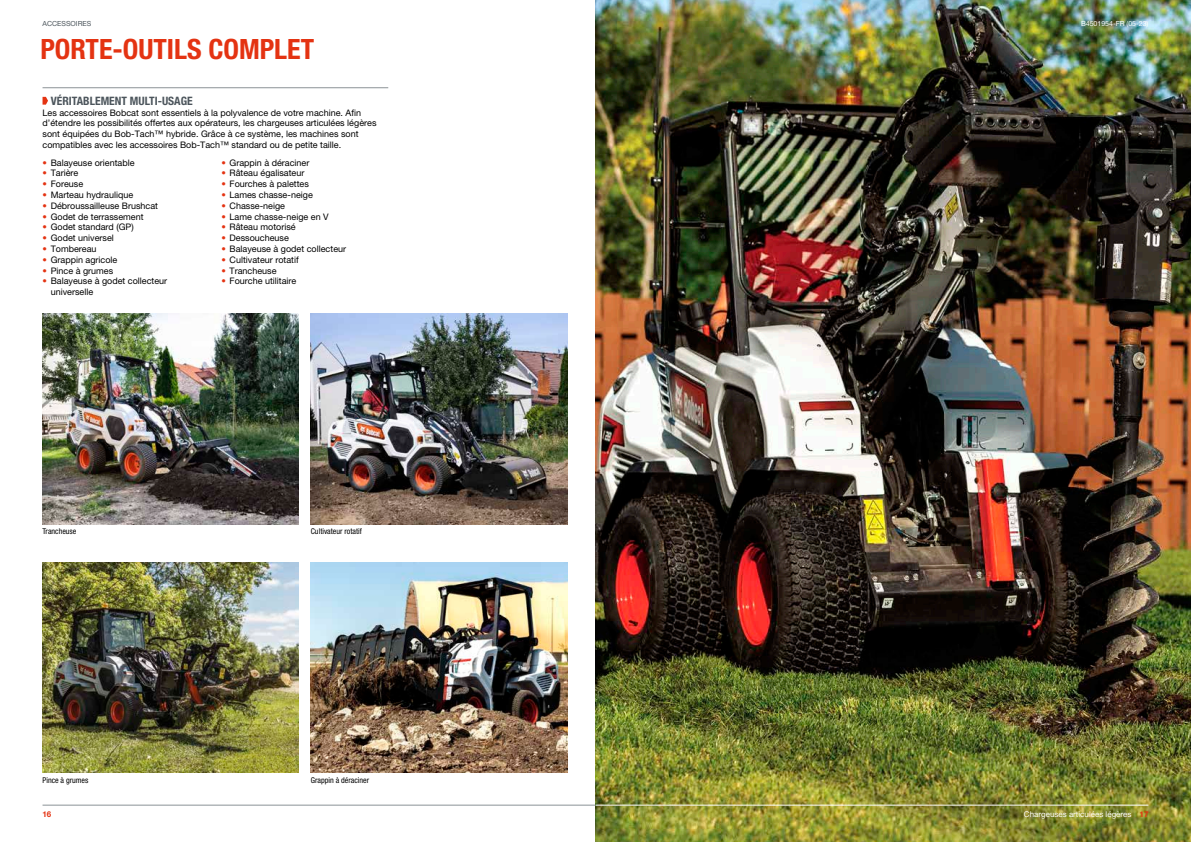
<style>
.page{position:relative;width:1191px;height:842px;background:#fff}
.page>*{position:absolute;margin:0;border:0;box-sizing:border-box;transform-origin:0 0}
.t1{font:700 condensed 28px "Helvetica Neue LT Pro";color:#e43312}
.t2{font:700 condensed 11.6px "Helvetica Neue LT Pro";color:#4c555c}
.t3{font:9px/10.8px "Helvetica Neue LT Pro";color:#000}
.t4{font:condensed 8px "Helvetica Neue LT Pro";color:#000}
.t5{font:8px "Helvetica Neue LT Pro";color:#fff}
.t6{font:700 8px "Helvetica Neue LT Pro";color:#e43312}
.t7{font:7px "Helvetica Neue LT Pro";color:#fff}
.t8{font:7px "Helvetica Neue LT Pro";color:#4c555c}
.s1{font-weight:700;color:#e43312}
</style>
<div class="page">
<hr style="left:43px;top:805px;width:552px;height:1px;background:#8b9296">
<img style="left:595px;top:0;width:596px;height:842px">
<hr style="left:595px;top:805px;width:553px;height:1px;background:#fff">
<img style="left:311px;top:314px;width:256px;height:210px">
<img style="left:311px;top:562px;width:256px;height:211px">
<img style="left:43px;top:562px;width:256px;height:211px">
<img style="left:43px;top:314px;width:256px;height:210px">
<hr style="left:43px;top:88px;width:345px;height:1px;background:#8b9296">
<svg style="left:43px;top:97px;width:5px;height:8px"></svg>
<p class="t8" style="left:43px;top:19px;width:50px">ACCESSOIRES</p>
<p class="t7" style="left:1081px;top:19px;width:69px">B4501954-FR (05-23)</p>
<h1 class="t1" style="left:40px;top:32px;width:275px">PORTE-OUTILS COMPLET</h1>
<p class="t2" style="left:51px;top:94px;width:143px">VÉRITABLEMENT MULTI-USAGE</p>
<p class="t3" style="left:43px;top:107px;width:335px">Les accessoires Bobcat sont essentiels à la polyvalence de votre machine. Afin d’étendre les possibilités offertes aux opérateurs, les chargeuses articulées légères sont équipées du Bob-Tach™ hybride. Grâce à ce système, les machines sont compatibles avec les accessoires Bob-Tach™ standard ou de petite taille.</p>
<p class="t3" style="left:43px;top:157px;width:94px"><span class="s1">•</span> Balayeuse orientable</p>
<p class="t3" style="left:43px;top:168px;width:37px"><span class="s1">•</span> Tarière</p>
<p class="t3" style="left:43px;top:178px;width:42px"><span class="s1">•</span> Foreuse</p>
<p class="t3" style="left:43px;top:189px;width:92px"><span class="s1">•</span> Marteau hydraulique</p>
<p class="t3" style="left:43px;top:200px;width:117px"><span class="s1">•</span> Débroussailleuse Brushcat</p>
<p class="t3" style="left:43px;top:211px;width:103px"><span class="s1">•</span> Godet de terrassement</p>
<p class="t3" style="left:43px;top:222px;width:93px"><span class="s1">•</span> Godet standard (GP)</p>
<p class="t3" style="left:43px;top:232px;width:73px"><span class="s1">•</span> Godet universel</p>
<p class="t3" style="left:43px;top:243px;width:56px"><span class="s1">•</span> Tombereau</p>
<p class="t3" style="left:43px;top:254px;width:76px"><span class="s1">•</span> Grappin agricole</p>
<p class="t3" style="left:43px;top:265px;width:72px"><span class="s1">•</span> Pince à grumes</p>
<p class="t3" style="left:51px;top:276px;width:118px;text-indent:-8px"><span class="s1">•</span> Balayeuse à godet collecteur universelle</p>
<p class="t3" style="left:221px;top:157px;width:90px"><span class="s1">•</span> Grappin à déraciner</p>
<p class="t3" style="left:221px;top:168px;width:85px"><span class="s1">•</span> Râteau égalisateur</p>
<p class="t3" style="left:221px;top:178px;width:89px"><span class="s1">•</span> Fourches à palettes</p>
<p class="t3" style="left:221px;top:189px;width:93px"><span class="s1">•</span> Lames chasse-neige</p>
<p class="t3" style="left:221px;top:200px;width:65px"><span class="s1">•</span> Chasse-neige</p>
<p class="t3" style="left:221px;top:211px;width:109px"><span class="s1">•</span> Lame chasse-neige en V</p>
<p class="t3" style="left:221px;top:222px;width:76px"><span class="s1">•</span> Râteau motorisé</p>
<p class="t3" style="left:221px;top:232px;width:69px"><span class="s1">•</span> Dessoucheuse</p>
<p class="t3" style="left:221px;top:243px;width:126px"><span class="s1">•</span> Balayeuse à godet collecteur</p>
<p class="t3" style="left:221px;top:254px;width:79px"><span class="s1">•</span> Cultivateur rotatif</p>
<p class="t3" style="left:221px;top:265px;width:57px"><span class="s1">•</span> Trancheuse</p>
<p class="t3" style="left:221px;top:276px;width:77px"><span class="s1">•</span> Fourche utilitaire</p>
<p class="t4" style="left:43px;top:527px;width:35px">Trancheuse</p>
<p class="t4" style="left:311px;top:527px;width:53px">Cultivateur rotatif</p>
<p class="t4" style="left:43px;top:775px;width:47px">Pince à grumes</p>
<p class="t4" style="left:311px;top:775px;width:60px">Grappin à déraciner</p>
<p class="t6" style="left:43px;top:809px;width:10px">16</p>
<p class="t5" style="left:1024px;top:810px;width:126px">Chargeuses articulées légères <span class="s1">17</span></p>
</div>
